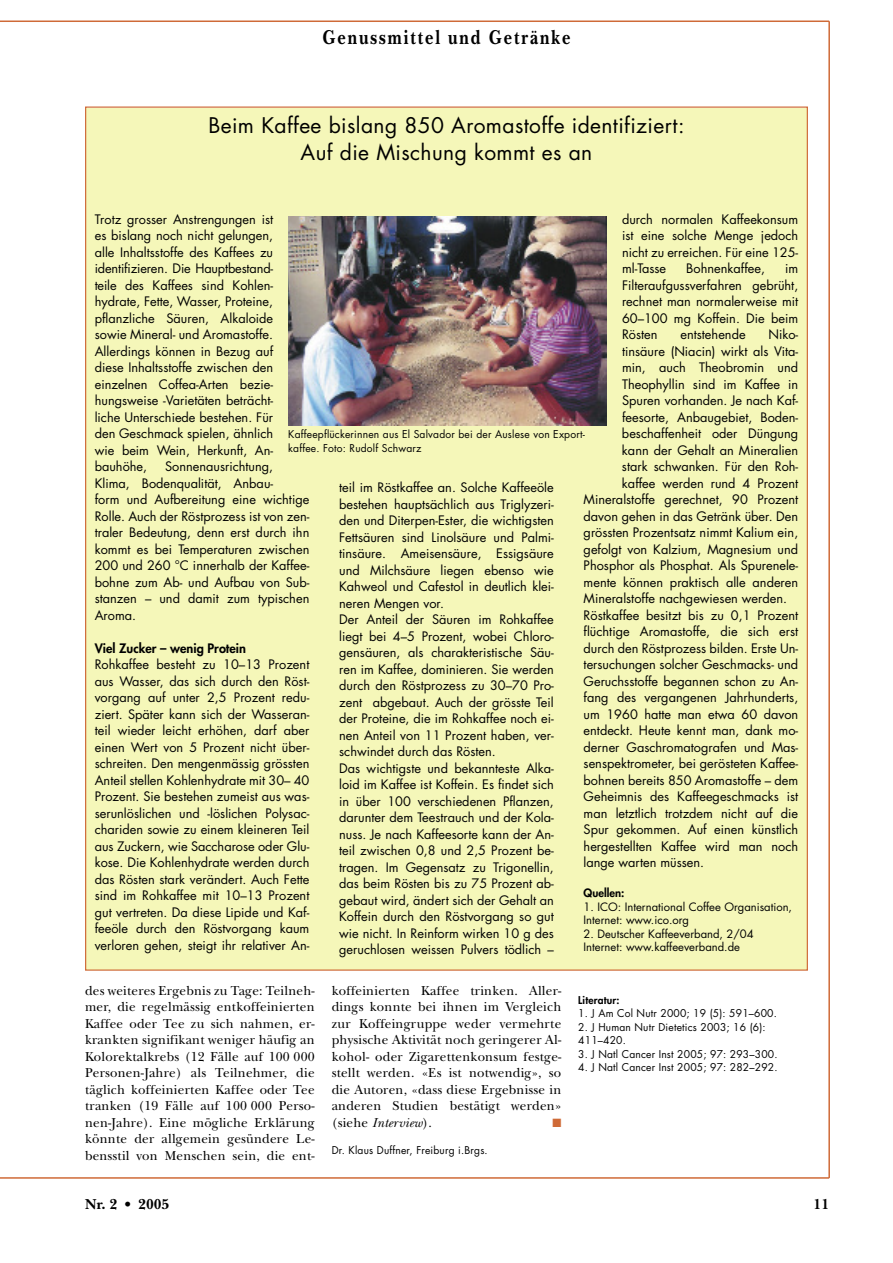
<style>
.page{position:relative;width:893px;height:1263px;background:#fff}
.page>*{position:absolute;margin:0;border:0;box-sizing:border-box;transform-origin:0 0}
.t1{font:21px/27px "Futura";letter-spacing:.02em;color:#000;text-align:center}
.t2{font:700 21px "New Baskerville";letter-spacing:.115em;color:#000;scale:.8 1}
.t3{font:700 15px "New Baskerville";color:#000}
.t4{font:13.5px/16.5px "New Baskerville";letter-spacing:.015em;color:#000;text-align:justify}
.t5{font:12.75px/16.5px "Futura";color:#000;text-align:justify}
.t6{font:800 12.75px "Futura";color:#000}
.t7{font:12px "Zapf Dingbats";color:#cf6a37}
.t8{font:11.25px/13.5px "Futura";color:#000}
.t9{font:800 11.25px "Futura";color:#000}
.t10{font:10.5px/13.5px "Futura";letter-spacing:.02em;color:#000}
.t11{font:800 10.5px "Futura";letter-spacing:.015em;color:#000}
.s1{font-style:italic}
</style>
<div class="page">
<hr style="left:828px;top:21px;width:2px;height:1157px;background:#cf6a37">
<hr style="left:0;top:1177px;width:829px;height:2px;background:#cf6a37">
<hr style="left:0;top:21px;width:829px;height:1px;background:#cf6a37">
<div style="left:86px;top:108px;width:721px;height:861px;background:#f5f7b9"></div>
<img style="left:288px;top:216px;width:319px;height:209px">
<h1 class="t2" style="left:322px;top:24px;width:311px">Genussmittel und Getränke</h1>
<h1 class="t1" style="left:208px;top:114px;width:477px">Beim Kaffee bislang 850 Aromastoffe identifiziert:<br>Auf die Mischung kommt es an</h1>
<p class="t5" style="left:622px;top:212px;width:178px">durch normalen Kaffeekonsum ist eine solche Menge jedoch nicht zu erreichen. Für eine 125- ml-Tasse</p>
<p class="t5" style="left:95px;top:212px;width:180px">Trotz grosser Anstrengungen ist es bislang noch nicht gelungen, alle Inhaltsstoffe des Kaffees zu identifizieren. Die Hauptbestand&shy;teile des Kaffees sind Kohlen&shy;hydrate, Fette, Wasser, Proteine, pflanzliche Säuren, Alkaloide sowie Mineral- und Aromastoffe.<br>Allerdings können in Bezug auf diese Inhaltsstoffe zwischen den einzelnen Coffea-Arten bezie&shy;hungsweise -Varietäten beträcht&shy;liche Unterschiede bestehen. Für den Geschmack spielen, ähnlich wie beim Wein, Herkunft, An&shy;bauhöhe,</p>
<p class="t5" style="left:686px;top:261px;width:80px">Bohnenkaffee,</p>
<p class="t5" style="left:622px;top:261px;width:178px;text-indent:163px">im Filteraufgussverfahren gebrüht, rechnet man normalerweise mit 60–100 mg Koffein. Die beim Rösten</p>
<p class="t5" style="left:680px;top:327px;width:67px">entstehende</p>
<p class="t5" style="left:768px;top:327px;width:31px">Niko-</p>
<p class="t5" style="left:622px;top:344px;width:178px">tinsäure (Niacin) wirkt als Vita-</p>
<p class="t5" style="left:622px;top:360px;width:178px">min, auch Theobromin und</p>
<p class="t5" style="left:622px;top:377px;width:178px">Theophyllin sind im Kaffee in</p>
<p class="t5" style="left:622px;top:393px;width:178px">Spuren vorhanden. Je nach Kaf-</p>
<p class="t5" style="left:622px;top:410px;width:178px">feesorte, Anbaugebiet, Boden-</p>
<p class="t5" style="left:622px;top:426px;width:178px">beschaffenheit oder Düngung</p>
<p class="t5" style="left:622px;top:443px;width:178px">kann der Gehalt an Mineralien</p>
<p class="t5" style="left:622px;top:459px;width:178px">stark schwanken. Für den Roh-</p>
<p class="t5" style="left:622px;top:476px;width:178px">kaffee werden rund 4 Prozent</p>
<p class="t5" style="left:584px;top:492px;width:216px">Mineralstoffe gerechnet, 90 Prozent</p>
<p class="t5" style="left:584px;top:509px;width:216px">davon gehen in das Getränk über. Den</p>
<p class="t5" style="left:584px;top:525px;width:216px">grössten Prozentsatz nimmt Kalium ein,</p>
<p class="t5" style="left:584px;top:542px;width:216px">gefolgt von Kalzium, Magnesium und</p>
<p class="t5" style="left:584px;top:558px;width:216px">Phosphor als Phosphat. Als Spurenele-</p>
<p class="t5" style="left:584px;top:575px;width:216px">mente können praktisch alle anderen</p>
<p class="t5" style="left:584px;top:591px;width:205px">Mineralstoffe nachgewiesen werden.</p>
<p class="t5" style="left:584px;top:608px;width:216px">Röstkaffee besitzt bis zu 0,1 Prozent</p>
<p class="t5" style="left:584px;top:624px;width:216px">flüchtige Aromastoffe, die sich erst</p>
<p class="t5" style="left:584px;top:641px;width:216px">durch den Röstprozess bilden. Erste Un-</p>
<p class="t5" style="left:584px;top:657px;width:216px">tersuchungen solcher Geschmacks- und</p>
<p class="t5" style="left:584px;top:674px;width:216px">Geruchsstoffe begannen schon zu An-</p>
<p class="t5" style="left:584px;top:690px;width:216px">fang des vergangenen Jahrhunderts,</p>
<p class="t5" style="left:584px;top:707px;width:216px">um 1960 hatte man etwa 60 davon</p>
<p class="t5" style="left:584px;top:723px;width:216px">entdeckt. Heute kennt man, dank mo-</p>
<p class="t5" style="left:584px;top:740px;width:216px">derner Gaschromatografen und Mas-</p>
<p class="t5" style="left:584px;top:756px;width:216px">senspektrometer, bei gerösteten Kaffee-</p>
<p class="t5" style="left:584px;top:773px;width:216px">bohnen bereits 850 Aromastoffe – dem</p>
<p class="t5" style="left:584px;top:789px;width:216px">Geheimnis des Kaffeegeschmacks ist</p>
<p class="t5" style="left:584px;top:806px;width:216px">man letztlich trotzdem nicht auf die</p>
<p class="t5" style="left:584px;top:822px;width:216px">Spur gekommen. Auf einen künstlich</p>
<p class="t5" style="left:584px;top:839px;width:216px">hergestellten Kaffee wird man noch</p>
<p class="t5" style="left:584px;top:855px;width:122px">lange warten müssen.</p>
<p class="t9" style="left:584px;top:888px;width:42px">Quellen:</p>
<p class="t8" style="left:584px;top:901px;width:210px">1. ICO: International Coffee Organisation,<br>Internet: www.ico.org</p>
<p class="t8" style="left:584px;top:928px;width:172px">2. Deutscher Kaffeeverband, 2/04<br>Internet: www.kaffeeverband.de</p>
<p class="t10" style="left:288px;top:428px;width:298px">Kaffeepflückerinnen aus El Salvador bei der Auslese von Export&shy;kaffee. Foto: Rudolf Schwarz</p>
<p class="t5" style="left:95px;top:459px;width:216px;text-align:left;text-indent:70px">Sonnenausrichtung,<br>Klima, Bodenqualität, Anbau-<br>form und Aufbereitung eine wichtige<br>Rolle. Auch der Röstprozess ist von zen&shy;traler Bedeutung, denn erst durch ihn kommt es bei Temperaturen zwischen<br>200 und 260 °C innerhalb der Kaffee&shy;bohne zum Ab- und Aufbau von Sub&shy;stanzen – und damit zum typischen<br>Aroma.</p>
<p class="t6" style="left:95px;top:642px;width:153px">Viel Zucker – wenig Protein</p>
<p class="t5" style="left:95px;top:657px;width:216px">Rohkaffee besteht zu 10–13 Prozent aus Wasser, das sich durch den Röst&shy;vorgang auf unter 2,5 Prozent redu&shy;ziert. Später kann sich der Wasseran&shy;teil wieder leicht erhöhen, darf aber einen Wert von 5 Prozent nicht über&shy;schreiten. Den mengenmässig grössten Anteil stellen Kohlenhydrate mit 30– 40<br>Prozent. Sie bestehen zumeist aus was&shy;serunlöslichen und -löslichen Polysac&shy;chariden sowie zu einem kleineren Teil aus Zuckern, wie Saccharose oder Glu&shy;kose. Die Kohlenhydrate werden durch das Rösten stark verändert. Auch Fette sind im Rohkaffee mit 10–13 Prozent gut vertreten. Da diese Lipide und Kaf&shy;feeöle durch den Röstvorgang kaum verloren gehen, steigt ihr relativer An-</p>
<p class="t5" style="left:339px;top:480px;width:216px;text-align:left">teil im Röstkaffee an. Solche Kaffeeöle bestehen hauptsächlich aus Triglyzeri&shy;den und Diterpen-Ester, die wichtigsten Fettsäuren sind Linolsäure und Palmi&shy;tinsäure. Ameisensäure, Essigsäure und Milchsäure liegen ebenso wie Kahweol und Cafestol in deutlich klei&shy;neren Mengen vor.<br>Der Anteil der Säuren im Rohkaffee liegt bei 4–5 Prozent, wobei Chloro&shy;gensäuren, als charakteristische Säu&shy;ren im Kaffee, dominieren. Sie werden durch den Röstprozess zu 30–70 Pro&shy;zent abgebaut. Auch der grösste Teil der Proteine, die im Rohkaffee noch ei&shy;nen Anteil von 11 Prozent haben, ver&shy;schwindet durch das Rösten.<br>Das wichtigste und bekannteste Alka&shy;loid im Kaffee ist Koffein. Es findet sich in über 100 verschiedenen Pflanzen, darunter dem Teestrauch und der Kola&shy;nuss. Je nach Kaffeesorte kann der An&shy;teil zwischen 0,8 und 2,5 Prozent be&shy;tragen. Im Gegensatz zu Trigonellin, das beim Rösten bis zu 75 Prozent ab&shy;gebaut wird, ändert sich der Gehalt an Koffein durch den Röstvorgang so gut wie nicht. In Reinform wirken 10 g des geruchlosen weissen Pulvers tödlich –</p>
<p class="t4" style="left:85px;top:982px;width:231px">des weiteres Ergebnis zu Tage: Teilneh&shy;mer, die regelmässig entkoffeinierten Kaffee oder Tee zu sich nahmen, er&shy;krankten signifikant weniger häufig an Kolorektalkrebs (12 Fälle auf 100 000<br>Personen-Jahre) als Teilnehmer, die täglich koffeinierten Kaffee oder Tee tranken (19 Fälle auf 100 000 Perso&shy;nen-Jahre). Eine mögliche Erklärung könnte der allgemein gesündere Le&shy;bensstil von Menschen sein, die ent-</p>
<p class="t4" style="left:332px;top:982px;width:231px">koffeinierten Kaffee trinken. Aller&shy;dings konnte bei ihnen im Vergleich zur Koffeingruppe weder vermehrte physische Aktivität noch geringerer Al&shy;kohol- oder Zigarettenkonsum festge&shy;stellt werden. «Es ist notwendig», so die Autoren, «dass diese Ergebnisse in anderen Studien bestätigt werden» (siehe <span class="s1">Interview</span>).</p>
<p class="t7" style="left:552px;top:1115px;width:10px">■</p>
<p class="t10" style="left:332px;top:1144px;width:158px">Dr. Klaus Duffner, Freiburg i.Brgs.</p>
<p class="t11" style="left:578px;top:995px;width:42px">Literatur:</p>
<p class="t10" style="left:578px;top:1007px;width:200px">1. J Am Col Nutr 2000; 19 (5): 591–600.</p>
<p class="t10" style="left:578px;top:1021px;width:189px">2. J Human Nutr Dietetics 2003; 16 (6):<br>411–420.</p>
<p class="t10" style="left:578px;top:1048px;width:201px">3. J Natl Cancer Inst 2005; 97: 293–300.</p>
<p class="t10" style="left:578px;top:1061px;width:201px">4. J Natl Cancer Inst 2005; 97: 282–292.</p>
<p class="t3" style="left:85px;top:1195px;width:86px">Nr. 2 • 2005</p>
<p class="t3" style="left:814px;top:1195px;width:17px">11</p>
</div>
